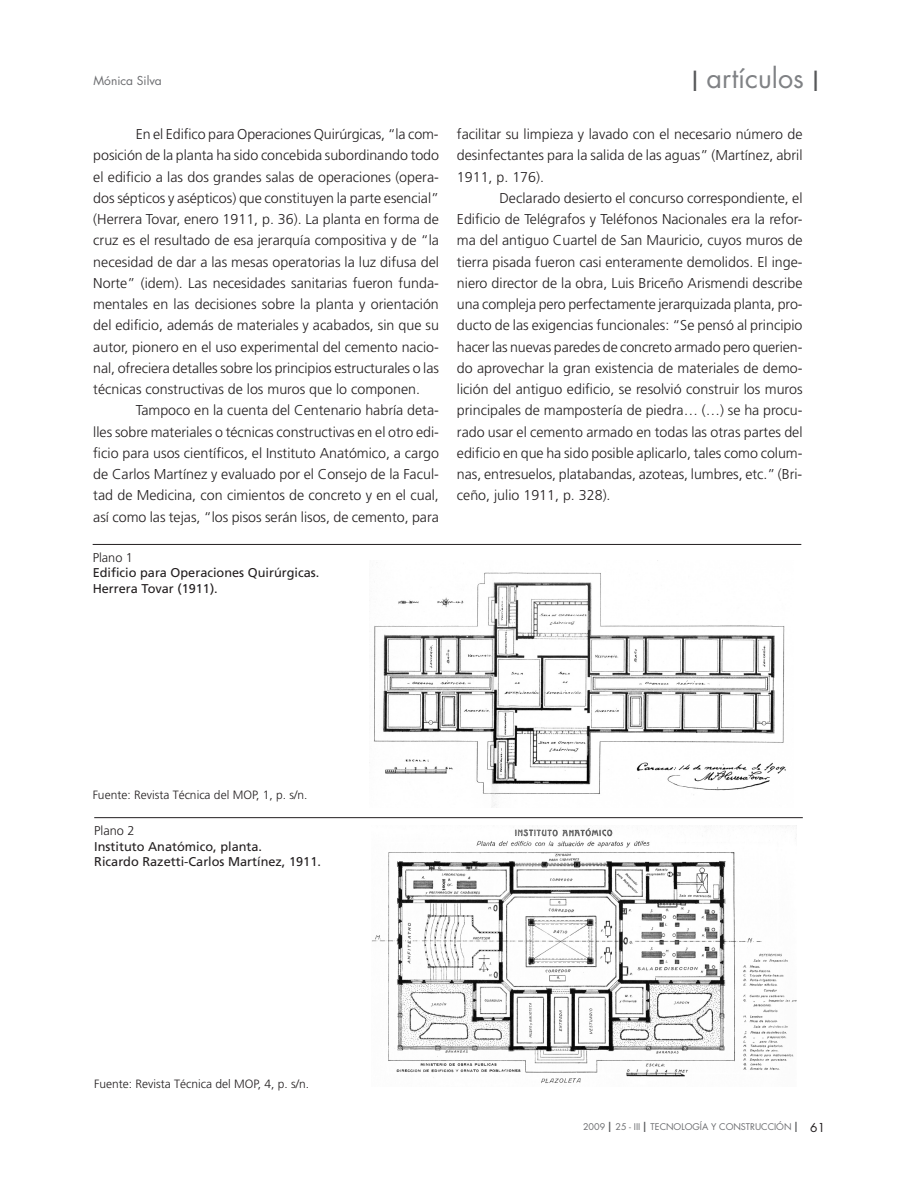
<style>
.page{position:relative;width:918px;height:1188px;background:#fff}
.page>*{position:absolute;margin:0;border:0;box-sizing:border-box;transform-origin:0 0}
.t1{font:27px "Futura";color:#808285}
.t2{font:300 14.25px/21.3px "Frutiger";color:#231f20;text-align:justify}
.t3{font:12.75px/15.8px "Frutiger";color:#231f20}
.t4{font:300 12.75px "Frutiger";color:#231f20}
.t5{font:300 12px "Frutiger";color:#231f20}
.t6{font:12px "Futura";color:#6c6d70}
.t7{font:9px "Futura";color:#6c6d70}
.s1{color:#57585a}
.s2{font-size:13.5px;color:#57585a}
.s3{font-size:12px;color:#231f20}
</style>
<div class="page">
<hr style="left:93px;top:544px;width:708px;height:1px;background:#231f20">
<hr style="left:94px;top:817px;width:709px;height:1px;background:#231f20">
<img style="left:369px;top:560px;width:417px;height:247px">
<img style="left:372px;top:828px;width:425px;height:255px">
<p class="t6" style="left:94px;top:73px;width:70px">Mónica Silva</p>
<p class="t2" style="left:93px;top:123px;width:347px;text-indent:43px">En el Edifico para Operaciones Quirúrgicas, “la com&shy;posición de la planta ha sido concebida subordinando todo el edificio a las dos grandes salas de operaciones (opera&shy;dos sépticos y asépticos) que constituyen la parte esencial” (Herrera Tovar, enero 1911, p. 36). La planta en forma de cruz es el resultado de esa jerarquía compositiva y de “la necesidad de dar a las mesas operatorias la luz difusa del Norte” (idem). Las necesidades sanitarias fueron funda&shy;mentales en las decisiones sobre la planta y orientación del edificio, además de materiales y acabados, sin que su autor, pionero en el uso experimental del cemento nacio&shy;nal, ofreciera detalles sobre los principios estructurales o las técnicas constructivas de los muros que lo componen.</p>
<p class="t2" style="left:93px;top:400px;width:347px;text-indent:43px">Tampoco en la cuenta del Centenario habría deta&shy;lles sobre materiales o técnicas constructivas en el otro edi&shy;ficio para usos científicos, el Instituto Anatómico, a cargo de Carlos Martínez y evaluado por el Consejo de la Facul&shy;tad de Medicina, con cimientos de concreto y en el cual, así como las tejas, “los pisos serán lisos, de cemento, para</p>
<p class="t4" style="left:93px;top:550px;width:42px">Plano 1</p>
<p class="t3" style="left:93px;top:565px;width:228px">Edificio para Operaciones Quirúrgicas.<br>Herrera Tovar (1911).</p>
<h1 class="t1" style="left:692px;top:61px;width:129px"><span class="s1">I</span> artículos <span class="s1">I</span></h1>
<p class="t2" style="left:457px;top:123px;width:347px">facilitar su limpieza y lavado con el necesario número de desinfectantes para la salida de las aguas” (Martínez, abril 1911, p. 176).</p>
<p class="t2" style="left:457px;top:187px;width:347px;text-indent:43px">Declarado desierto el concurso correspondiente, el Edificio de Telégrafos y Teléfonos Nacionales era la refor&shy;ma del antiguo Cuartel de San Mauricio, cuyos muros de tierra pisada fueron casi enteramente demolidos. El inge&shy;niero director de la obra, Luis Briceño Arismendi describe una compleja pero perfectamente jerarquizada planta, pro&shy;ducto de las exigencias funcionales: “Se pensó al principio hacer las nuevas paredes de concreto armado pero querien&shy;do aprovechar la gran existencia de materiales de demo&shy;lición del antiguo edificio, se resolvió construir los muros principales de mampostería de piedra… (…) se ha procu&shy;rado usar el cemento armado en todas las otras partes del edificio en que ha sido posible aplicarlo, tales como colum&shy;nas, entresuelos, platabandas, azoteas, lumbres, etc.” (Bri&shy;ceño, julio 1911, p. 328).</p>
<p class="t5" style="left:93px;top:788px;width:216px">Fuente: Revista Técnica del MOP, 1, p. s/n.</p>
<p class="t4" style="left:94px;top:823px;width:42px">Plano 2</p>
<p class="t3" style="left:94px;top:838px;width:228px">Instituto Anatómico, planta.<br>Ricardo Razetti-Carlos Martínez, 1911.</p>
<p class="t5" style="left:94px;top:1077px;width:216px">Fuente: Revista Técnica del MOP, 4, p. s/n.</p>
<p class="t7" style="left:583px;top:1121px;width:244px">2009 <span class="s2">I</span> 25 - III <span class="s2">I</span> TECNOLOGÍA Y CONSTRUCCIÓN <span class="s2">I</span> <span class="s3">61</span></p>
</div>
